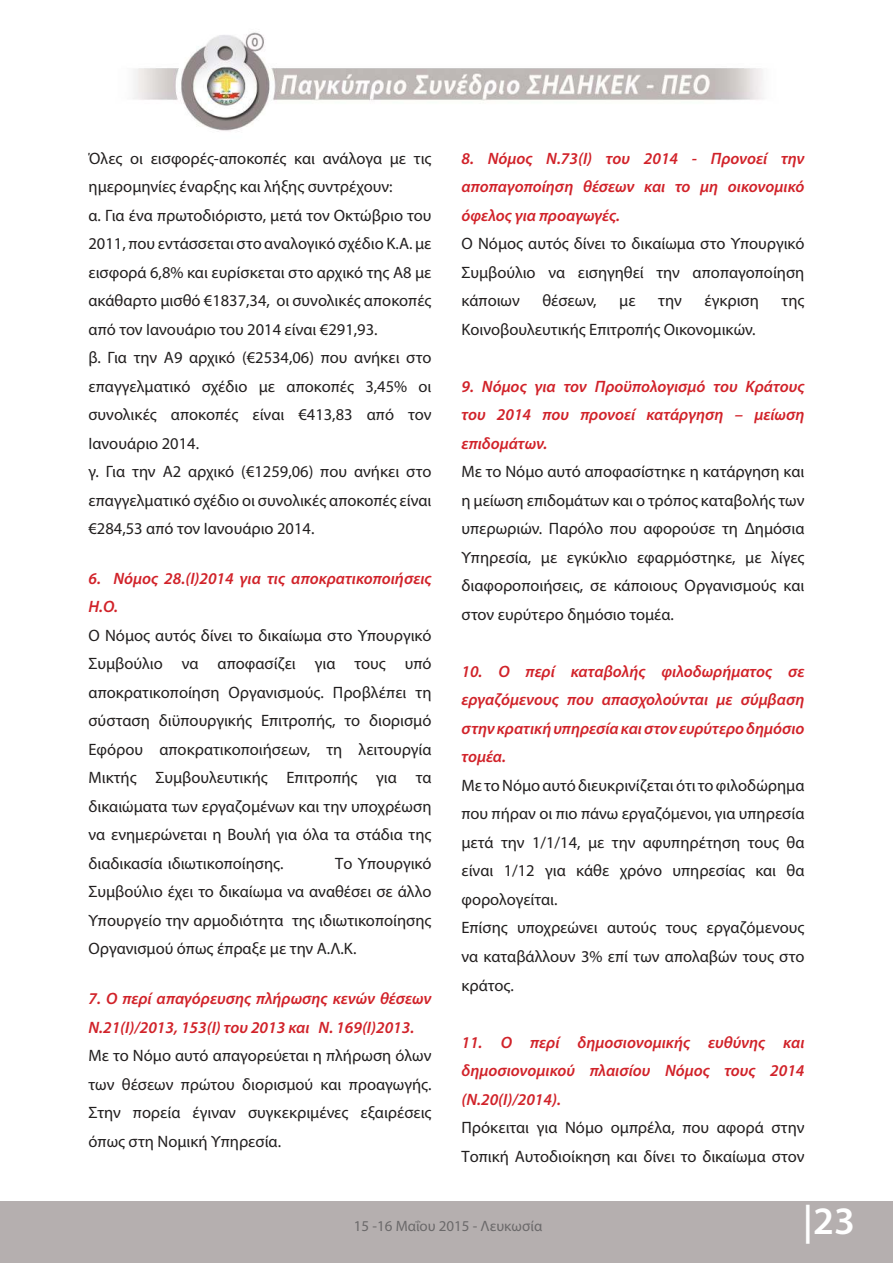
<style>
.page{position:relative;width:893px;height:1263px;background:#fff}
.page>*{position:absolute;margin:0;border:0;box-sizing:border-box;transform-origin:0 0}
.t1{font:600 39px "Myriad Pro";color:#fff}
.t2{font:16.5px/28.5px "Myriad Pro";color:#221f1f;text-align:justify}
.t3{font:italic 600 16.5px/28.5px "Myriad Pro";color:#d12229;text-align:justify}
.t4{font:15px "Myriad Pro";color:#6b696a}
</style>
<div class="page">
<img style="left:133px;top:32px;width:631px;height:100px">
<div style="left:0;top:1202px;width:893px;height:61px;background:#b5afaf"></div>
<p class="t2" style="left:88px;top:145px;width:344px;text-align:left">Όλες οι εισφορές-αποκοπές και ανάλογα με τις ημερομηνίες έναρξης και λήξης συντρέχουν:<br>α. Για ένα πρωτοδιόριστο, μετά τον Οκτώβριο του 2011, που εντάσσεται στο αναλογικό σχέδιο Κ.Α. με εισφορά 6,8% και ευρίσκεται στο αρχικό της Α8 με ακάθαρτο μισθό €1837,34, οι συνολικές αποκοπές από τον Ιανουάριο του 2014 είναι €291,93.<br>β. Για την Α9 αρχικό (€2534,06) που ανήκει στο επαγγελματικό σχέδιο με αποκοπές 3,45% οι συνολικές αποκοπές είναι €413,83 από τον Ιανουάριο 2014.<br>γ. Για την Α2 αρχικό (€1259,06) που ανήκει στο επαγγελματικό σχέδιο οι συνολικές αποκοπές είναι €284,53 από τον Ιανουάριο 2014.</p>
<p class="t3" style="left:88px;top:565px;width:344px">6. Νόμος 28.(Ι)2014 για τις αποκρατικοποιήσεις<br>Η.Ο.</p>
<p class="t2" style="left:88px;top:622px;width:344px">Ο Νόμος αυτός δίνει το δικαίωμα στο Υπουργικό Συμβούλιο να αποφασίζει για τους υπό αποκρατικοποίηση Οργανισμούς. Προβλέπει τη σύσταση διϋπουργικής Επιτροπής, το διορισμό Εφόρου αποκρατικοποιήσεων, τη λειτουργία Μικτής Συμβουλευτικής Επιτροπής για τα δικαιώματα των εργαζομένων και την υποχρέωση να ενημερώνεται η Βουλή για όλα τα στάδια της διαδικασία ιδιωτικοποίησης.</p>
<p class="t2" style="left:88px;top:850px;width:344px;text-indent:247px">Το Υπουργικό Συμβούλιο έχει το δικαίωμα να αναθέσει σε άλλο Υπουργείο την αρμοδιότητα της ιδιωτικοποίησης Οργανισμού όπως έπραξε με την Α.Λ.Κ.</p>
<p class="t3" style="left:88px;top:985px;width:344px">7. Ο περί απαγόρευσης πλήρωσης κενών θέσεων<br>Ν.21(Ι)/2013, 153(Ι) του 2013 και Ν. 169(Ι)2013.</p>
<p class="t2" style="left:88px;top:1043px;width:344px">Με το Νόμο αυτό απαγορεύεται η πλήρωση όλων των θέσεων πρώτου διορισμού και προαγωγής.<br>Στην πορεία έγιναν συγκεκριμένες εξαιρέσεις όπως στη Νομική Υπηρεσία.</p>
<p class="t3" style="left:461px;top:145px;width:344px">8. Νόμος Ν.73(Ι) του 2014 - Προνοεί την αποπαγοποίηση θέσεων και το μη οικονομικό όφελος για προαγωγές.</p>
<p class="t2" style="left:461px;top:231px;width:344px">Ο Νόμος αυτός δίνει το δικαίωμα στο Υπουργικό Συμβούλιο να εισηγηθεί την αποπαγοποίηση κάποιων</p>
<p class="t2" style="left:542px;top:288px;width:56px">θέσεων,</p>
<p class="t2" style="left:619px;top:288px;width:18px">με</p>
<p class="t2" style="left:658px;top:288px;width:25px">την</p>
<p class="t2" style="left:704px;top:288px;width:56px">έγκριση</p>
<p class="t2" style="left:782px;top:288px;width:24px">της</p>
<p class="t2" style="left:461px;top:316px;width:296px">Κοινοβουλευτικής Επιτροπής Οικονομικών.</p>
<p class="t3" style="left:461px;top:373px;width:344px">9. Νόμος για τον Προϋπολογισμό του Κράτους του 2014 που προνοεί κατάργηση – μείωση επιδομάτων.</p>
<p class="t2" style="left:461px;top:459px;width:344px">Με το Νόμο αυτό αποφασίστηκε η κατάργηση και η μείωση επιδομάτων και ο τρόπος καταβολής των υπερωριών. Παρόλο που αφορούσε τη Δημόσια Υπηρεσία, με εγκύκλιο εφαρμόστηκε, με λίγες διαφοροποιήσεις, σε κάποιους Οργανισμούς και στον ευρύτερο δημόσιο τομέα.</p>
<p class="t3" style="left:461px;top:658px;width:344px">10. Ο περί καταβολής φιλοδωρήματος σε εργαζόμενους που απασχολούνται με σύμβαση στην κρατική υπηρεσία και στον ευρύτερο δημόσιο τομέα.</p>
<p class="t2" style="left:461px;top:772px;width:344px;text-align:left">Με το Νόμο αυτό διευκρινίζεται ότι το φιλοδώρημα που πήραν οι πιο πάνω εργαζόμενοι, για υπηρεσία μετά την 1/1/14, με την αφυπηρέτηση τους θα είναι 1/12 για κάθε χρόνο υπηρεσίας και θα φορολογείται.<br>Επίσης υποχρεώνει αυτούς τους εργαζόμενους να καταβάλλουν 3% επί των απολαβών τους στο κράτος.</p>
<p class="t3" style="left:461px;top:1029px;width:344px">11. Ο περί δημοσιονομικής ευθύνης και δημοσιονομικού πλαισίου Νόμος τους 2014 (Ν.20(Ι)/2014).</p>
<p class="t2" style="left:461px;top:1115px;width:344px">Πρόκειται για Νόμο ομπρέλα, που αφορά στην<br>Τοπική Αυτοδιοίκηση και δίνει το δικαίωμα στον</p>
<p class="t4" style="left:354px;top:1217px;width:190px">15 -16 Μαΐου 2015 - Λευκωσία</p>
<h1 class="t1" style="left:803px;top:1205px;width:54px">|23</h1>
</div>
